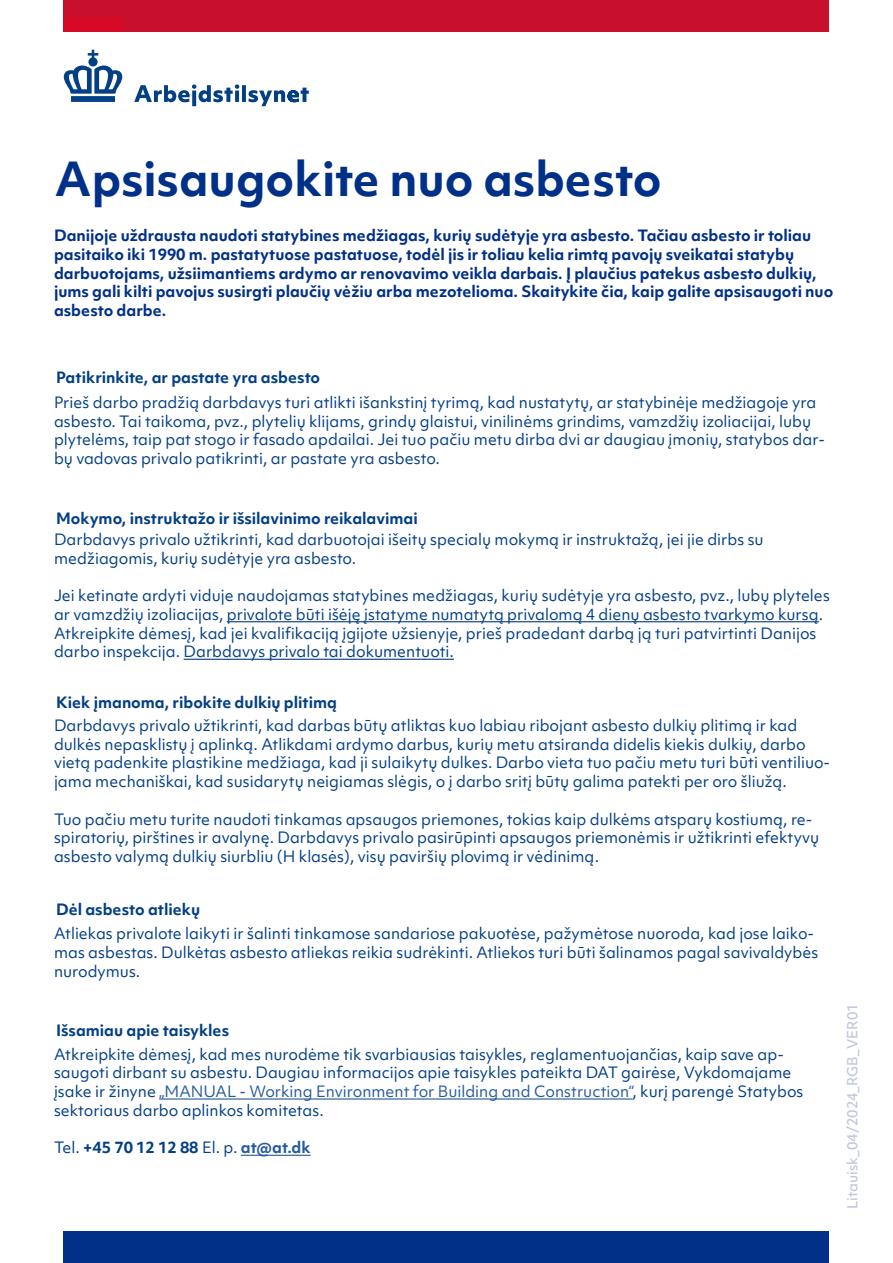
<style>
.page{position:relative;width:893px;height:1263px;background:#fff}
.page>*{position:absolute;margin:0;border:0;box-sizing:border-box;transform-origin:0 0}
.Titel{font:700 45px "Objektiv Mk 1";color:#003087}
.Brødtekst{font:15px/18.8px "Objektiv Mk 1";color:#033f85}
.Brødtekst_fed{font:700 15px/18.8px "Objektiv Mk 1";color:#003087}
.Brødtekst_fed-2{font:700 15px "Objektiv Mk 1";color:#033f85}
.Brødtekst-2{font:700 15px "Objektiv Mk 1";color:#033f85}
.Illustrationstekst_sort{font:500 13.5px "Objektiv Mk 1";color:#c2c5e0}
.s1{color:#275b9b}
.s2{font-weight:400}
</style>
<div class="page">
<div style="left:64px;top:1231px;width:765px;height:32px;background:#003087"></div>
<div style="left:64px;top:0;width:765px;height:32px;background:#c8102e"></div>
<hr style="left:227px;top:621px;width:592px;height:1px;background:#033f85">
<hr style="left:184px;top:659px;width:270px;height:1px;background:#033f85">
<hr style="left:159px;top:1098px;width:473px;height:1px;background:#275b9b">
<hr style="left:241px;top:1155px;width:70px;height:1px;background:#275b9b">
<svg style="left:134px;top:85px;width:175px;height:21px"></svg>
<div style="left:64px;top:17px;width:58px;height:14px;background:#d70926"></div>
<svg style="left:64px;top:50px;width:58px;height:52px"></svg>
<p class="Titel" style="left:55px;top:147px;width:608px">Apsisaugokite nuo asbesto</p>
<p class="Brødtekst_fed" style="left:54px;top:226px;width:781px">Danijoje uždrausta naudoti statybines medžiagas, kurių sudėtyje yra asbesto. Tačiau asbesto ir toliau pasitaiko iki 1990 m. pastatytuose pastatuose, todėl jis ir toliau kelia rimtą pavojų sveikatai statybų darbuotojams, užsiimantiems ardymo ar renovavimo veikla darbais. Į plaučius patekus asbesto dulkių, jums gali kilti pavojus susirgti plaučių vėžiu arba mezotelioma. Skaitykite čia, kaip galite apsisaugoti nuo asbesto darbe.</p>
<p class="Brødtekst_fed-2" style="left:56px;top:367px;width:266px">Patikrinkite, ar pastate yra asbesto</p>
<p class="Brødtekst" style="left:54px;top:393px;width:772px">Prieš darbo pradžią darbdavys turi atlikti išankstinį tyrimą, kad nustatytų, ar statybinėje medžiagoje yra asbesto. Tai taikoma, pvz., plytelių klijams, grindų glaistui, vinilinėms grindims, vamzdžių izoliacijai, lubų plytelėms, taip pat stogo ir fasado apdailai. Jei tuo pačiu metu dirba dvi ar daugiau įmonių, statybos dar&shy;bų vadovas privalo patikrinti, ar pastate yra asbesto.</p>
<p class="Brødtekst_fed-2" style="left:56px;top:507px;width:363px">Mokymo, instruktažo ir išsilavinimo reikalavimai</p>
<p class="Brødtekst" style="left:54px;top:530px;width:711px">Darbdavys privalo užtikrinti, kad darbuotojai išeitų specialų mokymą ir instruktažą, jei jie dirbs su medžiagomis, kurių sudėtyje yra asbesto.</p>
<p class="Brødtekst" style="left:54px;top:586px;width:777px">Jei ketinate ardyti viduje naudojamas statybines medžiagas, kurių sudėtyje yra asbesto, pvz., lubų plyteles ar vamzdžių izoliacijas, privalote būti išėję įstatyme numatytą privalomą 4 dienų asbesto tvarkymo kursą.<br>Atkreipkite dėmesį, kad jei kvalifikaciją įgijote užsienyje, prieš pradedant darbą ją turi patvirtinti Danijos darbo inspekcija. Darbdavys privalo tai dokumentuoti.</p>
<p class="Brødtekst_fed-2" style="left:56px;top:691px;width:282px">Kiek įmanoma, ribokite dulkių plitimą</p>
<p class="Brødtekst" style="left:54px;top:716px;width:778px">Darbdavys privalo užtikrinti, kad darbas būtų atliktas kuo labiau ribojant asbesto dulkių plitimą ir kad dulkės nepasklistų į aplinką. Atlikdami ardymo darbus, kurių metu atsiranda didelis kiekis dulkių, darbo vietą padenkite plastikine medžiaga, kad ji sulaikytų dulkes. Darbo vieta tuo pačiu metu turi būti ventiliuo&shy;jama mechaniškai, kad susidarytų neigiamas slėgis, o į darbo sritį būtų galima patekti per oro šliužą.</p>
<p class="Brødtekst" style="left:54px;top:809px;width:767px">Tuo pačiu metu turite naudoti tinkamas apsaugos priemones, tokias kaip dulkėms atsparų kostiumą, re&shy;spiratorių, pirštines ir avalynę. Darbdavys privalo pasirūpinti apsaugos priemonėmis ir užtikrinti efektyvų asbesto valymą dulkių siurbliu (H klasės), visų paviršių plovimą ir vėdinimą.</p>
<p class="Brødtekst_fed-2" style="left:56px;top:898px;width:146px">Dėl asbesto atliekų</p>
<p class="Brødtekst" style="left:54px;top:924px;width:766px">Atliekas privalote laikyti ir šalinti tinkamose sandariose pakuotėse, pažymėtose nuoroda, kad jose laiko&shy;mas asbestas. Dulkėtas asbesto atliekas reikia sudrėkinti. Atliekos turi būti šalinamos pagal savivaldybės nurodymus.</p>
<p class="Brødtekst_fed-2" style="left:56px;top:1020px;width:175px">Išsamiau apie taisykles</p>
<p class="Brødtekst" style="left:54px;top:1044px;width:751px">Atkreipkite dėmesį, kad mes nurodėme tik svarbiausias taisykles, reglamentuojančias, kaip save ap&shy;saugoti dirbant su asbestu. Daugiau informacijos apie taisykles pateikta DAT gairėse, Vykdomajame įsake ir žinyne <span class="s1">„MANUAL - Working Environment for Building and Construction“</span>, kurį parengė Statybos sektoriaus darbo aplinkos komitetas.</p>
<p class="Brødtekst-2" style="left:54px;top:1137px;width:258px"><span class="s2">Tel.</span> +45 70 12 12 88 <span class="s2">El. p.</span> <span class="s1">at@at.dk</span></p>
<p class="Illustrationstekst_sort" style="left:843px;top:1209px;width:207px;rotate:-90deg">Litauisk_04/2024_RGB_VER01</p>
</div>
